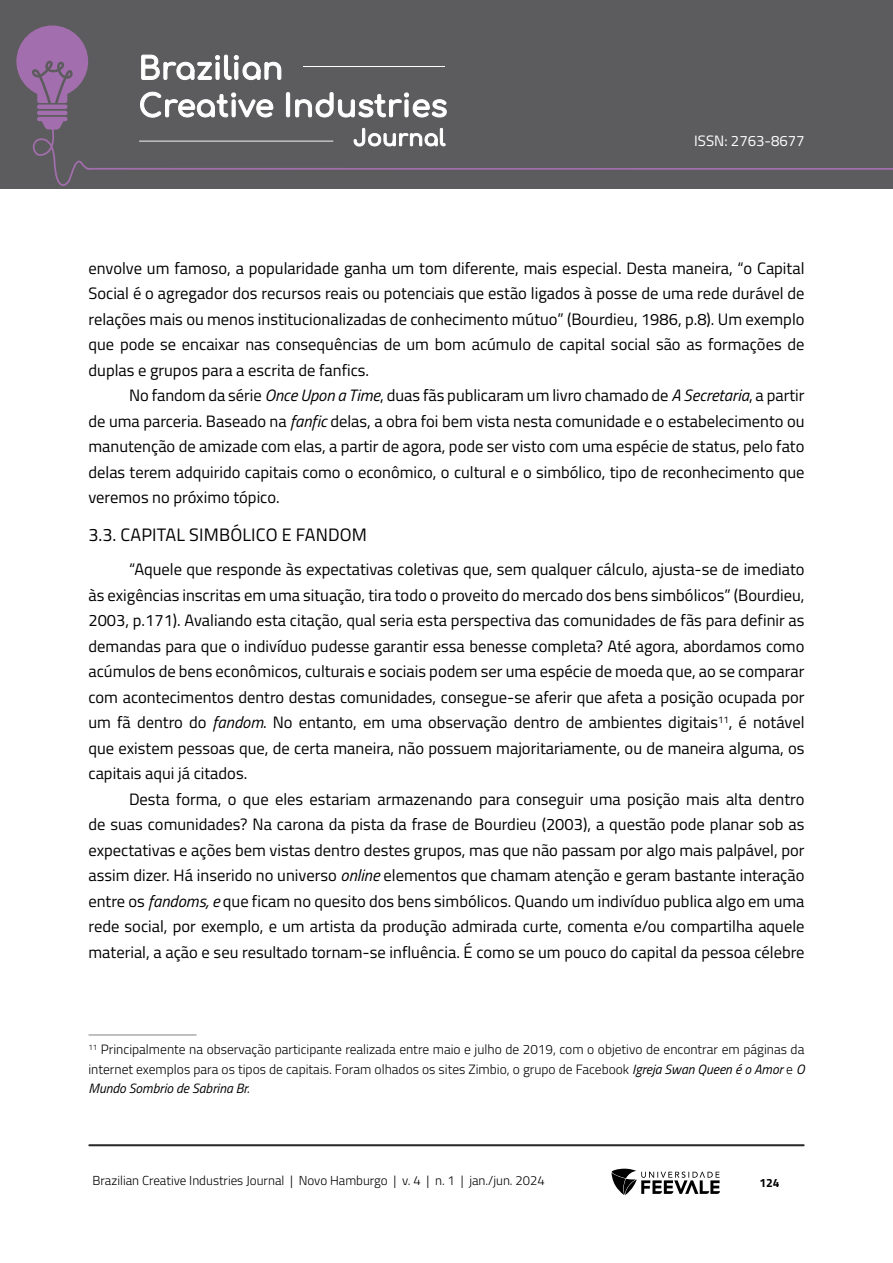
<style>
.page{position:relative;width:893px;height:1263px;background:#fff}
.page>*{position:absolute;margin:0;border:0;box-sizing:border-box;transform-origin:0 0}
.TÍTULO_1_1{font:18px "Titillium Web";letter-spacing:.01em;color:#000}
.Corpo_de_texto{font:16.5px/25.5px "Titillium Web";color:#000;text-align:justify}
.t1{font:15px "Titillium Web";color:#fff}
.Rodapé{font:300 13.5px/19.5px "Titillium Web";color:#000;text-align:justify}
.t2{font:300 13.05px "Titillium Web";color:#000}
.t3{font:700 12px "Titillium Web";color:#000}
.s1{font-style:italic}
.s2{font-weight:400;font-style:italic}
</style>
<div class="page">
<div style="left:0;top:0;width:893px;height:188px;background:#5c5c5e"></div>
<hr style="left:37px;top:111px;width:30px;height:4px;background:#a36ead;border-radius:2px">
<svg style="left:37px;top:117px;width:30px;height:11px"></svg>
<hr style="left:37px;top:105px;width:30px;height:4px;background:#a36ead;border-radius:2px">
<svg style="left:16px;top:26px;width:72px;height:77px"></svg>
<svg style="left:32px;top:128px;width:861px;height:58px"></svg>
<hr style="left:89px;top:1144px;width:715px;height:2px;background:#282828">
<svg style="left:611px;top:1169px;width:109px;height:26px"></svg>
<svg style="left:141px;top:54px;width:141px;height:26px"></svg>
<svg style="left:140px;top:91px;width:134px;height:27px"></svg>
<svg style="left:285px;top:92px;width:162px;height:26px"></svg>
<svg style="left:353px;top:127px;width:93px;height:20px"></svg>
<hr style="left:303px;top:66px;width:142px;height:1px;background:#fff">
<hr style="left:139px;top:141px;width:194px;height:1px;background:#fff">
<hr style="left:88px;top:1034px;width:108px;height:1px;background:#808285">
<p class="t1" style="left:694px;top:130px;width:112px">ISSN: 2763-8677</p>
<p class="Corpo_de_texto" style="left:88px;top:254px;width:717px">envolve um famoso, a popularidade ganha um tom diferente, mais especial. Desta maneira, “o Capital Social é o agregador dos recursos reais ou potenciais que estão ligados à posse de uma rede durável de relações mais ou menos institucionalizadas de conhecimento mútuo” (Bourdieu, 1986, p.8). Um exemplo que pode se encaixar nas consequências de um bom acúmulo de capital social são as formações de duplas e grupos para a escrita de fanfics.</p>
<p class="Corpo_de_texto" style="left:88px;top:382px;width:717px;text-indent:40px">No fandom da série <span class="s1">Once Upon a Time</span>, duas fãs publicaram um livro chamado de <span class="s1">A Secretaria</span>, a partir de uma parceria. Baseado na <span class="s1">fanfic</span> delas, a obra foi bem vista nesta comunidade e o estabelecimento ou manutenção de amizade com elas, a partir de agora, pode ser visto com uma espécie de status, pelo fato delas terem adquirido capitais como o econômico, o cultural e o simbólico, tipo de reconhecimento que veremos no próximo tópico.</p>
<p class="TÍTULO_1_1" style="left:88px;top:521px;width:280px">3.3. CAPITAL SIMBÓLICO E FANDOM</p>
<p class="Corpo_de_texto" style="left:88px;top:556px;width:718px;text-indent:40px">“Aquele que responde às expectativas coletivas que, sem qualquer cálculo, ajusta-se de imediato às exigências inscritas em uma situação, tira todo o proveito do mercado dos bens simbólicos” (Bourdieu, 2003, p.171). Avaliando esta citação, qual seria esta perspectiva das comunidades de fãs para definir as demandas para que o indivíduo pudesse garantir essa benesse completa? Até agora, abordamos como acúmulos de bens econômicos, culturais e sociais podem ser uma espécie de moeda que, ao se comparar com acontecimentos dentro destas comunidades, consegue-se aferir que afeta a posição ocupada por um fã dentro do <span class="s1">fandom</span>. No entanto, em uma observação dentro de ambientes digitais<sup>11</sup>, é notável que existem pessoas que, de certa maneira, não possuem majoritariamente, ou de maneira alguma, os capitais aqui já citados.</p>
<p class="Corpo_de_texto" style="left:88px;top:785px;width:718px;text-indent:40px">Desta forma, o que eles estariam armazenando para conseguir uma posição mais alta dentro de suas comunidades? Na carona da pista da frase de Bourdieu (2003), a questão pode planar sob as expectativas e ações bem vistas dentro destes grupos, mas que não passam por algo mais palpável, por assim dizer. Há inserido no universo <span class="s1">online</span> elementos que chamam atenção e geram bastante interação entre os <span class="s1">fandoms, e</span> que ficam no quesito dos bens simbólicos. Quando um indivíduo publica algo em uma rede social, por exemplo, e um artista da produção admirada curte, comenta e/ou compartilha aquele material, a ação e seu resultado tornam-se influência. É como se um pouco do capital da pessoa célebre</p>
<p class="Rodapé" style="left:88px;top:1039px;width:717px"><sup>11</sup> Principalmente na observação participante realizada entre maio e julho de 2019, com o objetivo de encontrar em páginas da internet exemplos para os tipos de capitais. Foram olhados os sites Zimbio, o grupo de Facebook <span class="s2">Igreja Swan Queen é o Amor</span> e <span class="s2">O Mundo Sombrio de Sabrina Br.</span></p>
<p class="t2" style="left:92px;top:1171px;width:454px">Brazilian Creative Industries Journal | Novo Hamburgo | v. 4 | n. 1 | jan./jun. 2024</p>
<p class="t3" style="left:759px;top:1174px;width:22px">124</p>
</div>
